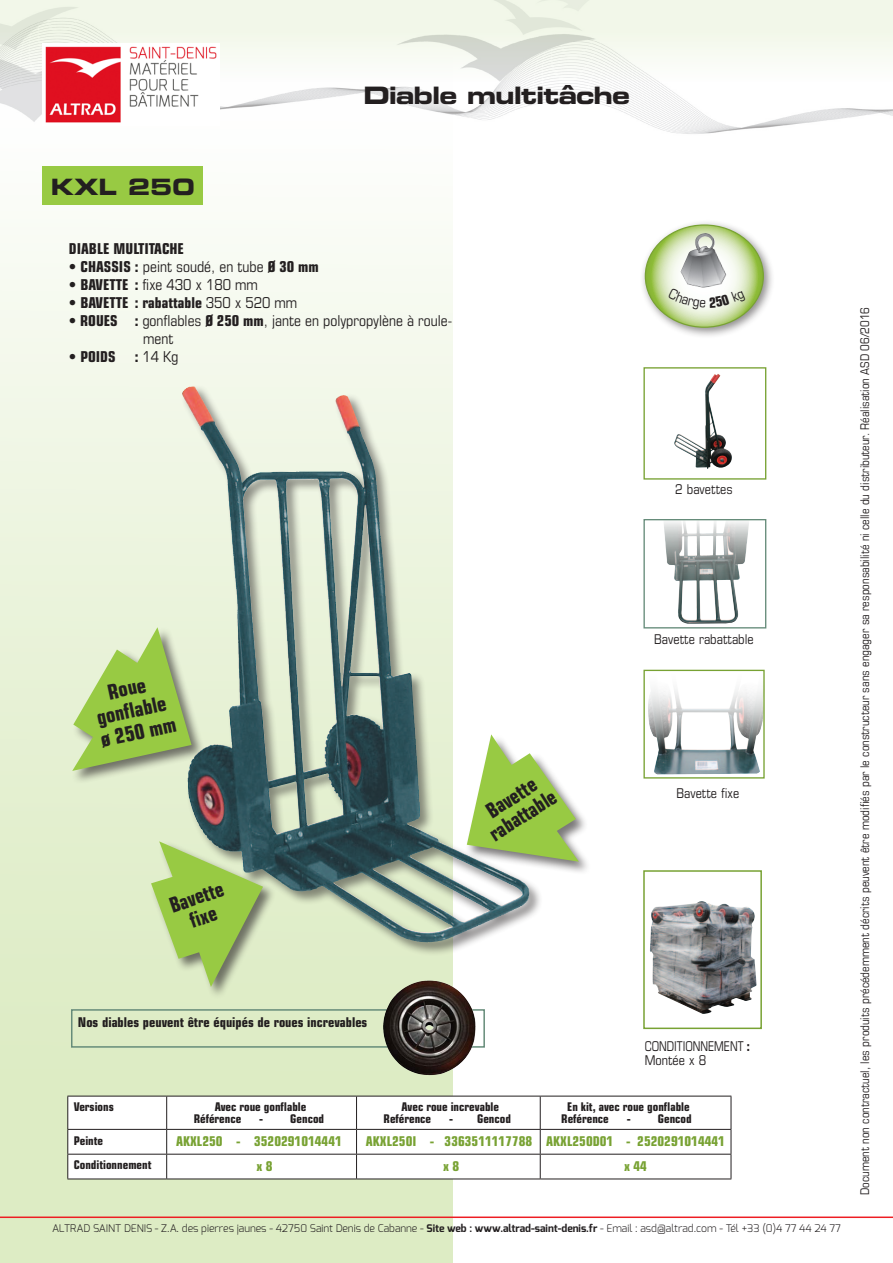
<style>
.page{position:relative;width:893px;height:1263px;background:#fff}
.page>*{position:absolute;margin:0;border:0;box-sizing:border-box;transform-origin:0 0}
.t1{font:24px "Eurostile Bold Extended Two";letter-spacing:-.04em;color:#231f20}
.t2{font:22.5px "Eurostile Bold Extended Two";color:#231f20}
.t3{font:700 condensed 21px "Eurostile";color:#231f20;scale:.9 1}
.t4{font:700 condensed 21px "Eurostile";color:#231f20;scale:.95 1}
.t5{font:condensed 15px "Eurostile";color:#231f20}
.Normal_e{font:700 condensed 15px "Eurostile";color:#231f20}
.t6{font:700 condensed 13.5px "Eurostile";color:#78a233}
.Normal_e-2{font:700 condensed 13.5px "Eurostile";color:#231f20}
.Normal_e-3{font:condensed 13.5px "Eurostile";color:#231f20}
.Normal_e-4{font:condensed 13.5px "Eurostile";color:#231f20;scale:.9 1}
.t7{font:condensed 12px "Eurostile";color:#231f20}
.t8{font:700 condensed 12px "Eurostile";color:#231f20}
.t9{font:300 10.5px "Exo";color:#231f20}
.s1{font-weight:700}
.s2{font-weight:400}
</style>
<div class="page">
<div style="left:0;top:57px;width:453px;height:1206px;background:linear-gradient(to bottom,#fdfefb,#d7e8ba)"></div>
<img style="left:0;top:0;width:893px;height:148px">
<img style="left:43px;top:44px;width:177px;height:82px">
<hr style="left:0;top:1216px;width:893px;height:2px;background:#ee1d23">
<div style="left:180px;top:385px;width:363px;height:571px;background:#231f20;opacity:.5"></div>
<img style="left:182px;top:386px;width:56px;height:224px">
<div style="left:43px;top:167px;width:160px;height:38px;background:#98ca43"></div>
<div style="left:71px;top:626px;width:134px;height:158px;background:#231f20;opacity:.6"></div>
<svg style="left:72px;top:627px;width:120px;height:144px;background:#b3d27d"></svg>
<svg style="left:68px;top:1097px;width:663px;height:81px"></svg>
<hr style="left:357px;top:1096px;width:183px;height:1px;background:#231f20">
<hr style="left:540px;top:1096px;width:191px;height:1px;background:#231f20">
<hr style="left:540px;top:1096px;width:1px;height:33px;background:#231f20">
<hr style="left:731px;top:1096px;width:1px;height:33px;background:#231f20">
<hr style="left:167px;top:1096px;width:190px;height:1px;background:#231f20">
<hr style="left:356px;top:1096px;width:1px;height:33px;background:#231f20">
<hr style="left:67px;top:1096px;width:100px;height:1px;background:#231f20">
<hr style="left:67px;top:1096px;width:1px;height:33px;background:#231f20">
<hr style="left:166px;top:1096px;width:1px;height:33px;background:#231f20">
<hr style="left:67px;top:1129px;width:100px;height:1px;background:#231f20">
<hr style="left:67px;top:1154px;width:100px;height:1px;background:#231f20">
<svg style="left:67px;top:1130px;width:1px;height:48px"></svg>
<svg style="left:166px;top:1129px;width:566px;height:50px"></svg>
<hr style="left:67px;top:1178px;width:100px;height:1px;background:#231f20">
<div style="left:639px;top:219px;width:136px;height:120px;background:#231f20;opacity:.51"></div>
<div style="left:465px;top:733px;width:127px;height:142px;background:#231f20;opacity:.6"></div>
<svg style="left:467px;top:734px;width:112px;height:128px"></svg>
<div style="left:150px;top:840px;width:126px;height:160px;background:#231f20;opacity:.6"></div>
<svg style="left:151px;top:841px;width:112px;height:146px;background:#aaca79"></svg>
<img style="left:650px;top:901px;width:107px;height:113px">
<div style="left:643px;top:870px;width:119px;height:159px;border:2px solid #78a233"></div>
<img style="left:648px;top:689px;width:115px;height:85px">
<div style="left:643px;top:670px;width:122px;height:108px;border:1px solid #78a233"></div>
<img style="left:674px;top:374px;width:58px;height:95px">
<div style="left:643px;top:367px;width:123px;height:113px;border:1px solid #78a233"></div>
<img style="left:664px;top:521px;width:85px;height:103px">
<div style="left:643px;top:519px;width:123px;height:109px;border:1px solid #668c7a"></div>
<div style="left:71px;top:1009px;width:414px;height:39px;border:2px solid #668c7a"></div>
<img style="left:383px;top:980px;width:93px;height:95px">
<svg style="left:645px;top:225px;width:118px;height:102px"></svg>
<p class="t1" style="left:363px;top:79px;width:268px">Diable multitâche</p>
<p class="t2" style="left:51px;top:171px;width:145px">KXL 250</p>
<p class="Normal_e" style="left:69px;top:239px;width:117px">DIABLE MULTITACHE</p>
<p class="t5" style="left:69px;top:257px;width:251px">• <span class="s1">CHASSIS :</span> peint soudé, en tube <span class="s1">Ø 30 mm</span></p>
<p class="t5" style="left:69px;top:275px;width:191px">• <span class="s1">BAVETTE :</span> fixe 430 x 180 mm</p>
<p class="Normal_e" style="left:69px;top:293px;width:230px"><span class="s2">•</span> BAVETTE : rabattable <span class="s2">350 x 520 mm</span></p>
<p class="t5" style="left:69px;top:311px;width:385px"><span class="s1">• ROUES :</span> gonflables <span class="s1">Ø 250 mm</span>, jante en polypropylène à roule-</p>
<p class="t5" style="left:143px;top:329px;width:32px">ment</p>
<p class="Normal_e" style="left:69px;top:347px;width:48px"><span class="s2">•</span> POIDS</p>
<p class="t5" style="left:135px;top:347px;width:45px"><span class="s1">:</span> 14 Kg</p>
<p class="t4" style="left:105px;top:680px;width:42px;rotate:-12deg">Roue</p>
<p class="t4" style="left:94px;top:705px;width:76px;rotate:-12deg">gonfl able</p>
<p class="t4" style="left:98px;top:727px;width:82px;rotate:-12deg">ø 250 mm</p>
<p class="t3" style="left:166px;top:894px;width:63px;rotate:-19deg">Bavette</p>
<p class="t3" style="left:186px;top:909px;width:32px;rotate:-19deg">fixe</p>
<p class="Normal_e-2" style="left:78px;top:1013px;width:291px">Nos diables peuvent être équipés de roues increvables</p>
<p class="t3" style="left:481px;top:802px;width:63px;rotate:-33deg">Bavette</p>
<p class="t3" style="left:484px;top:825px;width:85px;rotate:-33deg">rabattable</p>
<p class="Normal_e-3" style="left:675px;top:481px;width:59px">2 bavettes</p>
<p class="Normal_e-3" style="left:654px;top:631px;width:101px">Bavette rabattable</p>
<p class="Normal_e-3" style="left:676px;top:785px;width:64px">Bavette fixe</p>
<p class="Normal_e-4" style="left:645px;top:1038px;width:118px">CONDITIONNEMENT <span class="s1">:</span></p>
<p class="Normal_e-3" style="left:645px;top:1052px;width:63px">Montée x 8</p>
<p class="t8" style="left:74px;top:1100px;width:42px">Versions</p>
<p class="t8" style="left:215px;top:1100px;width:93px">Avec roue gonflable</p>
<p class="t8" style="left:194px;top:1112px;width:49px">Référence</p>
<p class="t8" style="left:259px;top:1112px;width:66px">- Gencod</p>
<p class="t8" style="left:402px;top:1100px;width:99px">Avec roue increvable</p>
<p class="t8" style="left:384px;top:1112px;width:49px">Reférence</p>
<p class="t8" style="left:449px;top:1112px;width:63px">- Gencod</p>
<p class="t8" style="left:567px;top:1100px;width:124px">En kit, avec roue gonflable</p>
<p class="t8" style="left:561px;top:1112px;width:49px">Reférence</p>
<p class="t8" style="left:627px;top:1112px;width:66px">- Gencod</p>
<p class="t8" style="left:74px;top:1133px;width:31px">Peinte</p>
<p class="t6" style="left:176px;top:1133px;width:167px">AKXL250 - 3520291014441</p>
<p class="t6" style="left:366px;top:1133px;width:168px">AKXL250I - 3363511117788</p>
<p class="t6" style="left:546px;top:1133px;width:180px">AKXL250D01 - 2520291014441</p>
<p class="t8" style="left:74px;top:1158px;width:79px">Conditionnement</p>
<p class="t6" style="left:256px;top:1157px;width:18px">x 8</p>
<p class="t6" style="left:443px;top:1157px;width:18px">x 8</p>
<p class="t6" style="left:624px;top:1157px;width:24px">x 44</p>
<p class="t9" style="left:52px;top:1222px;width:790px">ALTRAD SAINT DENIS - Z.A. des pierres jaunes - 42750 Saint Denis de Cabanne - <span class="s1">Site web : www.altrad-saint-denis.fr</span> - Email : asd@altrad.com - Tél +33 (0)4 77 44 24 77</p>
<p class="t7" style="left:858px;top:1195px;width:889px;rotate:-90deg">Document non contractuel, les produits précédemment décrits peuvent être modifiés par le constructeur sans engager sa responsabilité ni celle du distributeur. Réalisation ASD 06/2016</p>
</div>
